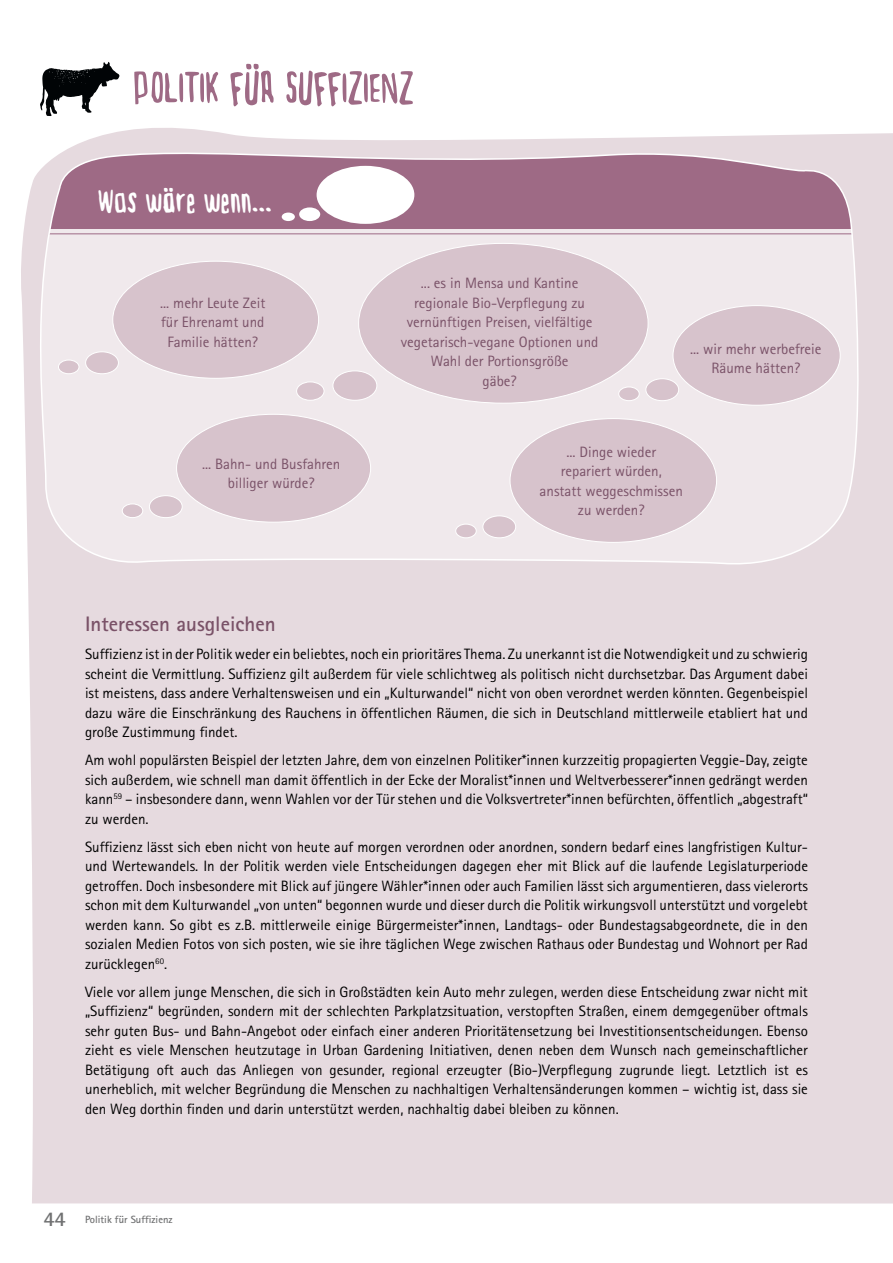
<style>
.page{position:relative;width:893px;height:1263px;background:#fff}
.page>*{position:absolute;margin:0;border:0;box-sizing:border-box;transform-origin:0 0}
.t1{font:500 52.5px "BUN Djugendmarker";letter-spacing:.02em;color:#9e6a85}
.t2{font:500 37.5px "BUN Djugendmarker";letter-spacing:.04em;color:#fff}
.t3{font:700 21px "Agfa Rotis Sans Serif";color:#7a5268}
.t4{font:15px/19.5px "Agfa Rotis Sans Serif";color:#000;text-align:justify}
.t5{font:15px/19.5px "Agfa Rotis Sans Serif";color:#7a5268;text-align:center}
.t6{font:700 10.5px "Agfa Rotis Sans Serif";color:#707172}
.s1{font-size:21px}
</style>
<div class="page">
<div style="left:21px;top:116px;width:872px;height:1087px;background:#e6dadf"></div>
<svg style="left:40px;top:62px;width:79px;height:54px"></svg>
<svg style="left:28px;top:144px;width:837px;height:424px;background:#ddccd5"></svg>
<div style="left:317px;top:166px;width:97px;height:58px;background:#fff;border-radius:50%"></div>
<div style="left:299px;top:207px;width:21px;height:14px;background:#fff;border-radius:50%"></div>
<div style="left:282px;top:213px;width:13px;height:8px;background:#fff;border-radius:50%"></div>
<div style="left:113px;top:261px;width:206px;height:117px;background:#d7c3cc;border-radius:50%"></div>
<div style="left:86px;top:352px;width:32px;height:22px;background:#d7c3cc;border-radius:50%"></div>
<div style="left:85px;top:351px;width:34px;height:23px;border:1px solid #fff;border-radius:50%"></div>
<div style="left:58px;top:360px;width:21px;height:14px;background:#d7c3cc;border-radius:50%"></div>
<div style="left:58px;top:360px;width:21px;height:14px;border:1px solid #fff;border-radius:50%"></div>
<div style="left:359px;top:243px;width:289px;height:160px;background:#d7c3cc;border-radius:50%"></div>
<div style="left:333px;top:371px;width:44px;height:29px;background:#d7c3cc;border-radius:50%"></div>
<div style="left:333px;top:370px;width:44px;height:31px;border:1px solid #fff;border-radius:50%"></div>
<div style="left:297px;top:382px;width:27px;height:18px;background:#d7c3cc;border-radius:50%"></div>
<div style="left:296px;top:381px;width:28px;height:20px;border:1px solid #fff;border-radius:50%"></div>
<div style="left:177px;top:414px;width:194px;height:108px;background:#d7c3cc;border-radius:50%"></div>
<div style="left:149px;top:496px;width:33px;height:22px;background:#d7c3cc;border-radius:50%"></div>
<div style="left:149px;top:495px;width:34px;height:23px;border:1px solid #fff;border-radius:50%"></div>
<div style="left:122px;top:504px;width:21px;height:14px;background:#d7c3cc;border-radius:50%"></div>
<div style="left:122px;top:503px;width:21px;height:15px;border:1px solid #fff;border-radius:50%"></div>
<div style="left:510px;top:419px;width:207px;height:123px;background:#d7c3cc;border-radius:50%"></div>
<div style="left:483px;top:516px;width:33px;height:22px;background:#d7c3cc;border-radius:50%"></div>
<div style="left:482px;top:515px;width:34px;height:23px;border:1px solid #fff;border-radius:50%"></div>
<div style="left:456px;top:524px;width:20px;height:14px;background:#d7c3cc;border-radius:50%"></div>
<div style="left:455px;top:524px;width:22px;height:14px;border:1px solid #fff;border-radius:50%"></div>
<div style="left:673px;top:306px;width:167px;height:99px;background:#d7c3cc;border-radius:50%"></div>
<div style="left:646px;top:379px;width:33px;height:22px;background:#d7c3cc;border-radius:50%"></div>
<div style="left:645px;top:378px;width:34px;height:23px;border:1px solid #fff;border-radius:50%"></div>
<div style="left:619px;top:387px;width:20px;height:14px;background:#d7c3cc;border-radius:50%"></div>
<div style="left:618px;top:387px;width:22px;height:14px;border:1px solid #fff;border-radius:50%"></div>
<h1 class="t1" style="left:134px;top:63px;width:281px">Politik für Suffizienz</h1>
<h2 class="t2" style="left:98px;top:183px;width:174px">Was wäre wenn...</h2>
<p class="t5" style="left:160px;top:293px;width:107px">... mehr Leute Zeit für Ehrenamt und<br>Familie hätten?</p>
<p class="t5" style="left:401px;top:273px;width:199px">... es in Mensa und Kantine regionale Bio-Verpflegung zu vernünftigen Preisen, vielfältige vegetarisch-vegane Optionen und<br>Wahl der Portionsgröße<br>gäbe?</p>
<p class="t5" style="left:690px;top:339px;width:133px">... wir mehr werbefreie<br>Räume hätten?</p>
<p class="t5" style="left:202px;top:454px;width:140px">... Bahn- und Busfahren billiger würde?</p>
<p class="t5" style="left:540px;top:442px;width:145px">... Dinge wieder repariert würden, anstatt weggeschmissen zu werden?</p>
<h3 class="t3" style="left:85px;top:611px;width:192px">I nteressen ausgleichen</h3>
<p class="t4" style="left:85px;top:644px;width:724px">Suffizienz ist in der Politik weder ein beliebtes, noch ein prioritäres Thema. Zu unerkannt ist die Notwendigkeit und zu schwierig scheint die Vermittlung. Suffizienz gilt außerdem für viele schlichtweg als politisch nicht durchsetzbar. Das Argument dabei ist meistens, dass andere Verhaltensweisen und ein „Kulturwandel“ nicht von oben verordnet werden könnten. Gegenbeispiel dazu wäre die Einschränkung des Rauchens in öffentlichen Räumen, die sich in Deutschland mittlerweile etabliert hat und große Zustimmung findet.</p>
<p class="t4" style="left:85px;top:750px;width:724px">Am wohl populärsten Beispiel der letzten Jahre, dem von einzelnen Politiker*innen kurzzeitig propagierten Veggie-Day, zeigte sich außerdem, wie schnell man damit öffentlich in der Ecke der Moralist*innen und Weltverbesserer*innen gedrängt werden kann<sup>59</sup> – insbesondere dann, wenn Wahlen vor der Tür stehen und die Volksvertreter*innen befürchten, öffentlich „abgestraft“ zu werden.</p>
<p class="t4" style="left:85px;top:837px;width:724px">Suffizienz lässt sich eben nicht von heute auf morgen verordnen oder anordnen, sondern bedarf eines langfristigen Kultur&shy;und Wertewandels. In der Politik werden viele Entscheidungen dagegen eher mit Blick auf die laufende Legislaturperiode getroffen. Doch insbesondere mit Blick auf jüngere Wähler*innen oder auch Familien lässt sich argumentieren, dass vielerorts schon mit dem Kulturwandel „von unten“ begonnen wurde und dieser durch die Politik wirkungsvoll unterstützt und vorgelebt werden kann. So gibt es z.B. mittlerweile einige Bürgermeister*innen, Landtags- oder Bundestagsabgeordnete, die in den sozialen Medien Fotos von sich posten, wie sie ihre täglichen Wege zwischen Rathaus oder Bundestag und Wohnort per Rad zurücklegen<sup>60</sup>.</p>
<p class="t4" style="left:85px;top:982px;width:724px">Viele vor allem junge Menschen, die sich in Großstädten kein Auto mehr zulegen, werden diese Entscheidung zwar nicht mit „Suffizienz“ begründen, sondern mit der schlechten Parkplatzsituation, verstopften Straßen, einem demgegenüber oftmals sehr guten Bus- und Bahn-Angebot oder einfach einer anderen Prioritätensetzung bei Investitionsentscheidungen. Ebenso zieht es viele Menschen heutzutage in Urban Gardening Initiativen, denen neben dem Wunsch nach gemeinschaftlicher Betätigung oft auch das Anliegen von gesunder, regional erzeugter (Bio-)Verpflegung zugrunde liegt. Letztlich ist es unerheblich, mit welcher Begründung die Menschen zu nachhaltigen Verhaltensänderungen kommen – wichtig ist, dass sie den Weg dorthin finden und darin unterstützt werden, nachhaltig dabei bleiben zu können.</p>
<p class="t6" style="left:43px;top:1213px;width:131px"><span class="s1">44</span> Politik für Suffizienz</p>
</div>
